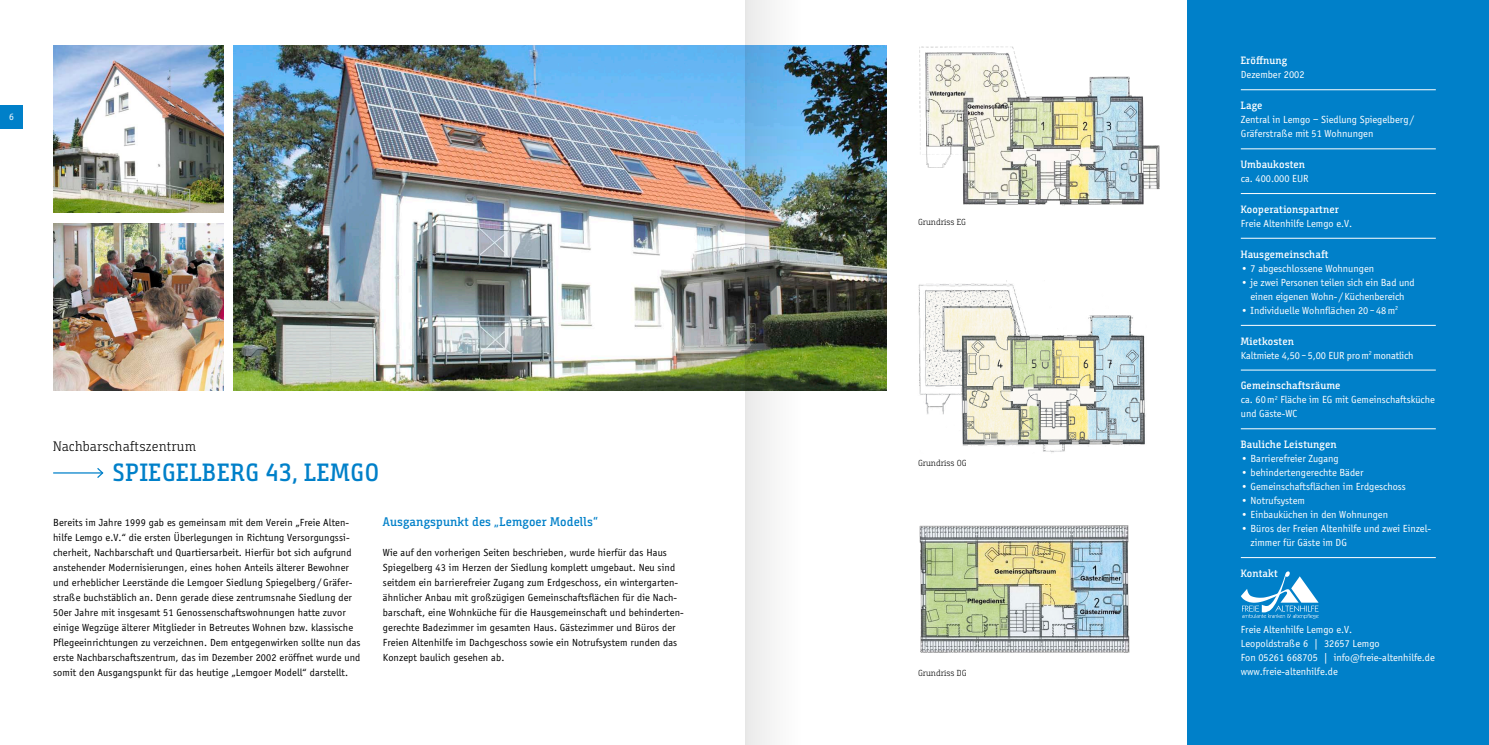
<style>
.page{position:relative;width:1489px;height:745px;background:#fff}
.page>*{position:absolute;margin:0;border:0;box-sizing:border-box;transform-origin:0 0}
.t1{font:600 25px "Bunday Slab Pro";letter-spacing:.03em;color:#0080c9}
.t2{font:300 13.75px "Bunday Slab Pro";letter-spacing:.01em;color:#000}
.t3{font:600 12.5px "Bunday Slab Pro";letter-spacing:.01em;color:#0080c9}
.t4{font:10.62px/15px "Officina Sans OT";letter-spacing:.01em;color:#000}
.t5{font:10.62px/14px "Officina Sans OT";color:#fff}
.t6{font:600 10.62px "Bunday Slab Pro";letter-spacing:.01em;color:#fff}
.t7{font:10px "Officina Sans OT";color:#fff}
.t8{font:300 8.75px "Bunday Slab Pro";color:#000}
</style>
<div class="page">
<div style="left:1187px;top:0;width:301px;height:744px;background:#0080c9"></div>
<img style="left:233px;top:45px;width:653px;height:345px">
<img style="left:53px;top:45px;width:170px;height:167px">
<img style="left:53px;top:223px;width:170px;height:167px">
<hr style="left:53px;top:472px;width:50px;height:1px;background:#0080c9">
<svg style="left:96px;top:468px;width:8px;height:10px"></svg>
<img style="left:919px;top:46px;width:241px;height:160px">
<img style="left:918px;top:280px;width:228px;height:173px">
<img style="left:919px;top:525px;width:211px;height:128px">
<hr style="left:1240px;top:89px;width:195px;height:1px;background:#fff">
<hr style="left:1240px;top:148px;width:195px;height:1px;background:#fff">
<hr style="left:1240px;top:193px;width:195px;height:1px;background:#fff">
<hr style="left:1240px;top:238px;width:195px;height:1px;background:#fff">
<hr style="left:1240px;top:325px;width:195px;height:1px;background:#fff">
<hr style="left:1240px;top:369px;width:195px;height:1px;background:#fff">
<hr style="left:1240px;top:428px;width:195px;height:1px;background:#fff">
<hr style="left:1240px;top:557px;width:195px;height:1px;background:#fff">
<svg style="left:1241px;top:571px;width:77px;height:47px"></svg>
<div style="left:0;top:105px;width:23px;height:23px;background:#0080c9"></div>
<img style="left:745px;top:0;width:55px;height:744px">
<p class="t7" style="left:9px;top:110px;width:6px">6</p>
<p class="t2" style="left:53px;top:437px;width:144px">Nachbarschaftszentrum</p>
<h1 class="t1" style="left:113px;top:456px;width:268px">Spiegelberg 43, Lemgo</h1>
<p class="t4" style="left:53px;top:514px;width:309px">Bereits im Jahre 1999 gab es gemeinsam mit dem Verein „Freie Alten&shy;hilfe Lemgo e.V.“ die ersten Überlegungen in Richtung Versorgungssi&shy;cherheit, Nachbarschaft und Quartiersarbeit. Hierfür bot sich aufgrund anstehender Modernisierungen, eines hohen Anteils älterer Bewohner und erheblicher Leerstände die Lemgoer Siedlung Spiegelberg / Gräfer&shy;straße buchstäblich an. Denn gerade diese zentrumsnahe Siedlung der 50er Jahre mit insgesamt 51 Genossenschaftswohnungen hatte zuvor einige Wegzüge älterer Mitglieder in Betreutes Wohnen bzw. klassische Pflegeeinrichtungen zu verzeichnen. Dem entgegenwirken sollte nun das erste Nachbarschaftszentrum, das im Dezember 2002 eröffnet wurde und somit den Ausgangspunkt für das heutige „Lemgoer Modell“ darstellt.</p>
<p class="t3" style="left:383px;top:513px;width:217px">Ausgangspunkt des „Lemgoer Modells“</p>
<p class="t4" style="left:383px;top:544px;width:302px">Wie auf den vorherigen Seiten beschrieben, wurde hierfür das Haus Spiegelberg 43 im Herzen der Siedlung komplett umgebaut. Neu sind seitdem ein barrierefreier Zugang zum Erdgeschoss, ein wintergarten&shy;ähnlicher Anbau mit großzügigen Gemeinschaftsflächen für die Nach&shy;barschaft, eine Wohnküche für die Hausgemeinschaft und behinderten&shy;gerechte Badezimmer im gesamten Haus. Gästezimmer und Büros der Freien Altenhilfe im Dachgeschoss sowie ein Notrufsystem runden das Konzept baulich gesehen ab.</p>
<p class="t8" style="left:918px;top:217px;width:49px">Grundriss EG</p>
<p class="t8" style="left:918px;top:457px;width:50px">Grundriss OG</p>
<p class="t8" style="left:918px;top:667px;width:50px">Grundriss DG</p>
<p class="t6" style="left:1240px;top:54px;width:48px">Eröffnung</p>
<p class="t5" style="left:1240px;top:68px;width:65px">Dezember 2002</p>
<p class="t6" style="left:1240px;top:99px;width:23px">Lage</p>
<p class="t5" style="left:1240px;top:113px;width:175px">Zentral in Lemgo – Siedlung Spiegelberg /<br>Gräferstraße mit 51 Wohnungen</p>
<p class="t6" style="left:1240px;top:158px;width:66px">Umbaukosten</p>
<p class="t5" style="left:1240px;top:172px;width:69px">ca. 400.000 EUR</p>
<p class="t6" style="left:1240px;top:202px;width:100px">Kooperationspartner</p>
<p class="t5" style="left:1240px;top:216px;width:113px">Freie Altenhilfe Lemgo e.V.</p>
<p class="t6" style="left:1240px;top:247px;width:89px">Hausgemeinschaft</p>
<p class="t5" style="left:1240px;top:261px;width:135px">• 7 abgeschlossene Wohnungen</p>
<p class="t5" style="left:1240px;top:275px;width:175px;line-height:14.4px;text-align:center">• je zwei Personen teilen sich ein Bad und einen eigenen Wohn- /Küchenbereich</p>
<p class="t5" style="left:1240px;top:303px;width:159px">• Individuelle Wohnflächen 20 – 48m<sup>2</sup></p>
<p class="t6" style="left:1240px;top:334px;width:55px">Mietkosten</p>
<p class="t5" style="left:1240px;top:348px;width:174px">Kaltmiete 4,50 – 5,00 EUR prom<sup>2</sup> monatlich</p>
<p class="t6" style="left:1240px;top:379px;width:101px">Gemeinschaftsräume</p>
<p class="t5" style="left:1240px;top:393px;width:195px">ca. 60m<sup>2</sup> Fläche im EG mit Gemeinschaftsküche und Gäste-WC</p>
<p class="t6" style="left:1240px;top:437px;width:97px">Bauliche Leistungen</p>
<p class="t5" style="left:1240px;top:451px;width:99px">• Barrierefreier Zugang</p>
<p class="t5" style="left:1240px;top:465px;width:124px">• behindertengerechte Bäder</p>
<p class="t5" style="left:1240px;top:479px;width:166px">• Gemeinschaftsflächen im Erdgeschoss</p>
<p class="t5" style="left:1240px;top:493px;width:66px">• Notrufsystem</p>
<p class="t5" style="left:1240px;top:507px;width:149px">• Einbauküchen in den Wohnungen</p>
<p class="t5" style="left:1250px;top:521px;width:182px;text-indent:-10px">• Büros der Freien Altenhilfe und zwei Einzel&shy;zimmer für Gäste im DG</p>
<p class="t6" style="left:1240px;top:566px;width:39px">Kontakt</p>
<p class="t5" style="left:1240px;top:622px;width:195px">Freie Altenhilfe Lemgo e.V.<br>Leopoldstraße 6 | 32657 Lemgo<br>Fon 05261 668705 | info@freie-altenhilfe.de www.freie-altenhilfe.de</p>
</div>
